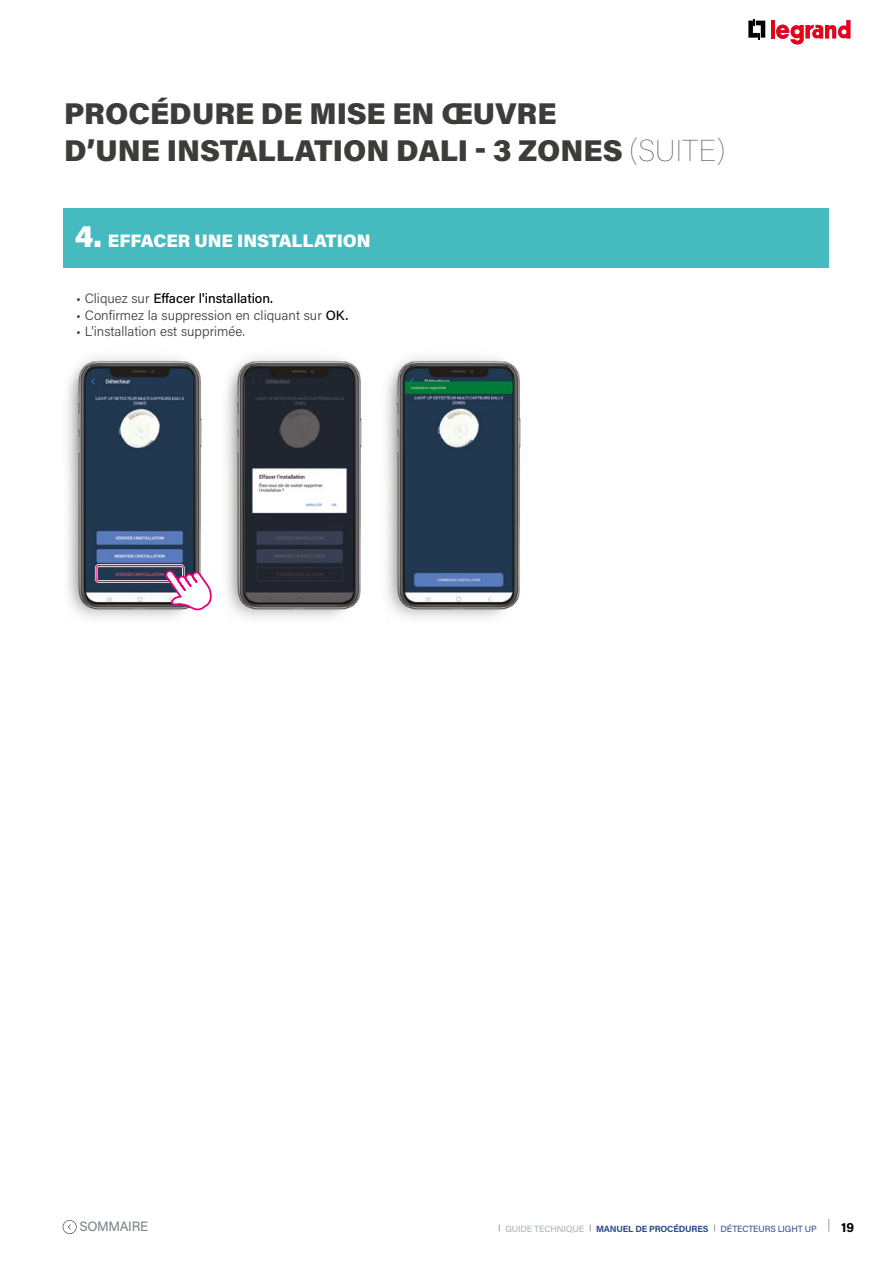
<style>
.page{position:relative;width:893px;height:1263px;background:#fff}
.page>*{position:absolute;margin:0;border:0;box-sizing:border-box;transform-origin:0 0}
.t1{font:900 30px/37.5px "Acumin Pro";color:#3c3c3b}
.t2{font:900 18px "Acumin Pro";color:#fff}
.t3{font:300 13.5px "Acumin Pro";color:#3c3c3b}
.t4{font:500 13.5px "Acumin Pro";color:#000}
.t5{font:13.5px "Acumin Pro";letter-spacing:-.025em;color:#778186}
.t6{font:700 13.5px "Acumin Pro";color:#000}
.t7{font:700 9px "Acumin Pro";letter-spacing:-.02em;color:#2d4b91}
.t8{font:9px "Acumin Pro";letter-spacing:-.02em;color:#2d4b91}
.t9{font:500 9px "Acumin Pro";letter-spacing:-.015em;color:#adb5ba}
.s1{font-weight:100}
.s2{font-size:30px}
.s3{font-weight:300;color:#3c3c3b}
.s4{font-weight:500;color:#000}
</style>
<div class="page">
<svg style="left:828px;top:1219px;width:1px;height:12px"></svg>
<svg style="left:748px;top:19px;width:17px;height:20px"></svg>
<hr style="left:771px;top:20px;width:4px;height:18px;background:#e30613">
<svg style="left:776px;top:20px;width:74px;height:25px"></svg>
<div style="left:64px;top:208px;width:765px;height:60px;background:#45babf"></div>
<img style="left:67px;top:357px;width:135px;height:261px">
<img style="left:226px;top:357px;width:136px;height:261px">
<img style="left:386px;top:357px;width:135px;height:261px">
<div style="left:95px;top:564px;width:90px;height:19px;border:3px solid #fff;border-radius:3px"></div>
<div style="left:96px;top:565px;width:88px;height:17px;border:1px solid #e6007d;border-radius:3px"></div>
<svg style="left:164px;top:568px;width:48px;height:47px"></svg>
<svg style="left:63px;top:1220px;width:14px;height:14px"></svg>
<h1 class="t1" style="left:64px;top:93px;width:662px">PROCÉDURE DE MISE EN ŒUVRE<br>D’UNE INSTALLATION DALI - 3 ZONES <span class="s1">(SUITE)</span></h1>
<h2 class="t2" style="left:75px;top:228px;width:297px"><span class="s2">4.</span> EFFACER UNE INSTALLATION</h2>
<p class="t4" style="left:76px;top:289px;width:198px"><span class="s3">• Cliquez sur</span> Effacer l'installation.</p>
<p class="t3" style="left:76px;top:305px;width:274px">• Confirmez la suppression en cliquant sur <span class="s4">OK.</span></p>
<p class="t3" style="left:76px;top:322px;width:170px">• L'installation est supprimée.</p>
<p class="t5" style="left:80px;top:1217px;width:70px">SOMMAIRE</p>
<p class="t9" style="left:505px;top:1222px;width:80px">GUIDE TECHNIQUE</p>
<p class="t7" style="left:596px;top:1222px;width:114px">MANUEL DE PROCÉDURES</p>
<p class="t8" style="left:721px;top:1222px;width:98px">DÉTECTEURS LIGHT UP</p>
<p class="t6" style="left:841px;top:1217px;width:15px">19</p>
</div>
